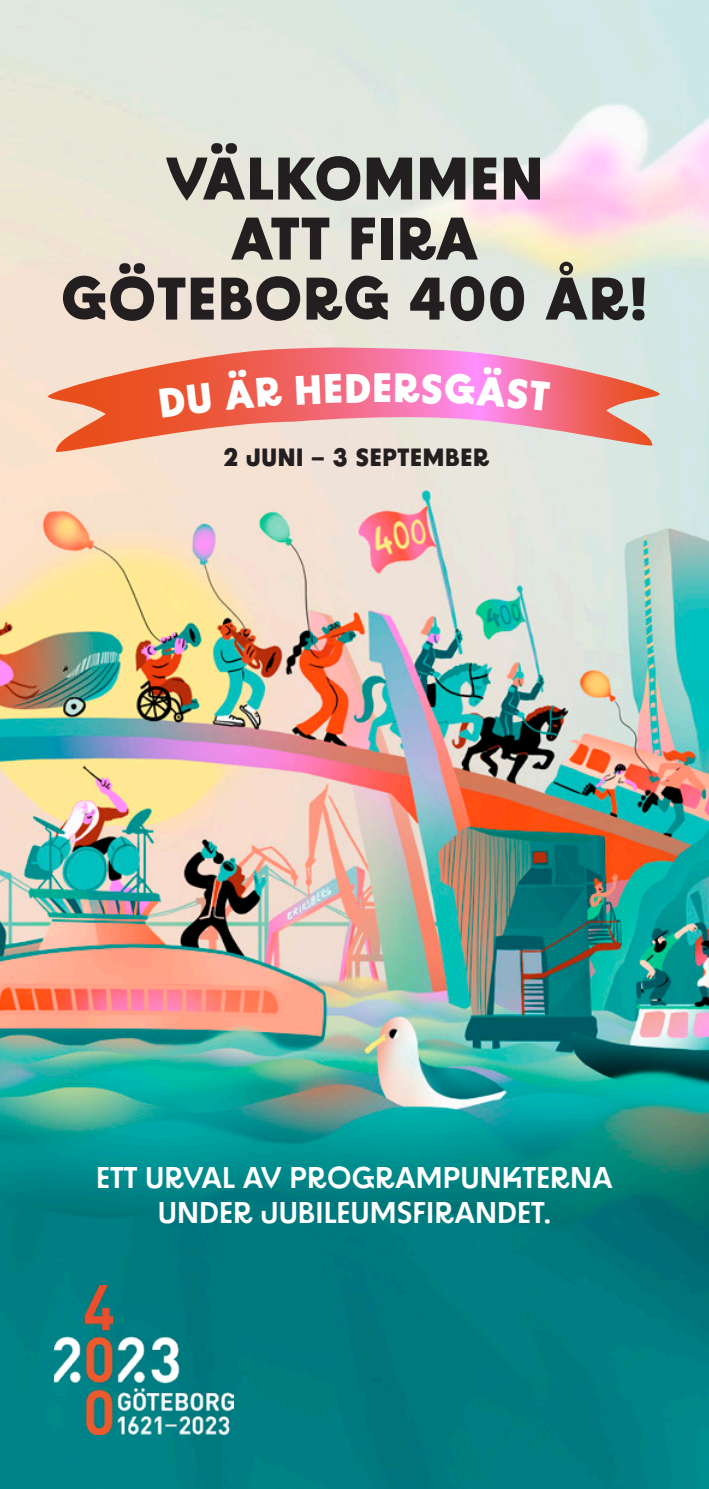
<style>
.page{position:relative;width:709px;height:1489px;background:#fff}
.page>*{position:absolute;margin:0;border:0;box-sizing:border-box;transform-origin:0 0}
.t1{font:700 60px "BD Supper";color:#231f20}
.t2{font:700 41px "BD Supper";color:#fff}
.t3{font:30px/35px "BD Supper";color:#fff;text-align:center}
.t4{font:700 25px "BD Supper";color:#231f20}
</style>
<div class="page">
<img style="left:0;top:0;width:709px;height:1488px">
<svg style="left:48px;top:347px;width:612px;height:107px;background:#eda59e"></svg>
<img style="left:55px;top:1285px;width:178px;height:148px">
<div style="left:159px;top:383px;width:53px;height:34px;background:#eb5431"></div>
<svg style="left:223px;top:369px;width:59px;height:41px;background:#ed5b4c"></svg>
<svg style="left:296px;top:373px;width:74px;height:31px;background:#f2697c"></svg>
<svg style="left:395px;top:366px;width:155px;height:45px;background:#fa80cb"></svg>
<p class="t1" style="left:165px;top:141px;width:380px">VÄLKOMMEN</p>
<p class="t1" style="left:230px;top:201px;width:250px">ATT FIRA</p>
<p class="t1" style="left:61px;top:261px;width:589px">GÖTEBORG 400 ÅR!</p>
<p class="t2" style="left:372px;top:363px;width:22px">E</p>
<p class="t4" style="left:223px;top:442px;width:268px">2 JUNI – 3 SEPTEMBER</p>
<p class="t3" style="left:96px;top:1160px;width:518px">ETT URVAL AV PROGRAMPUNKTERNA<br>UNDER JUBILEUMSFIRANDET.</p>
</div>
